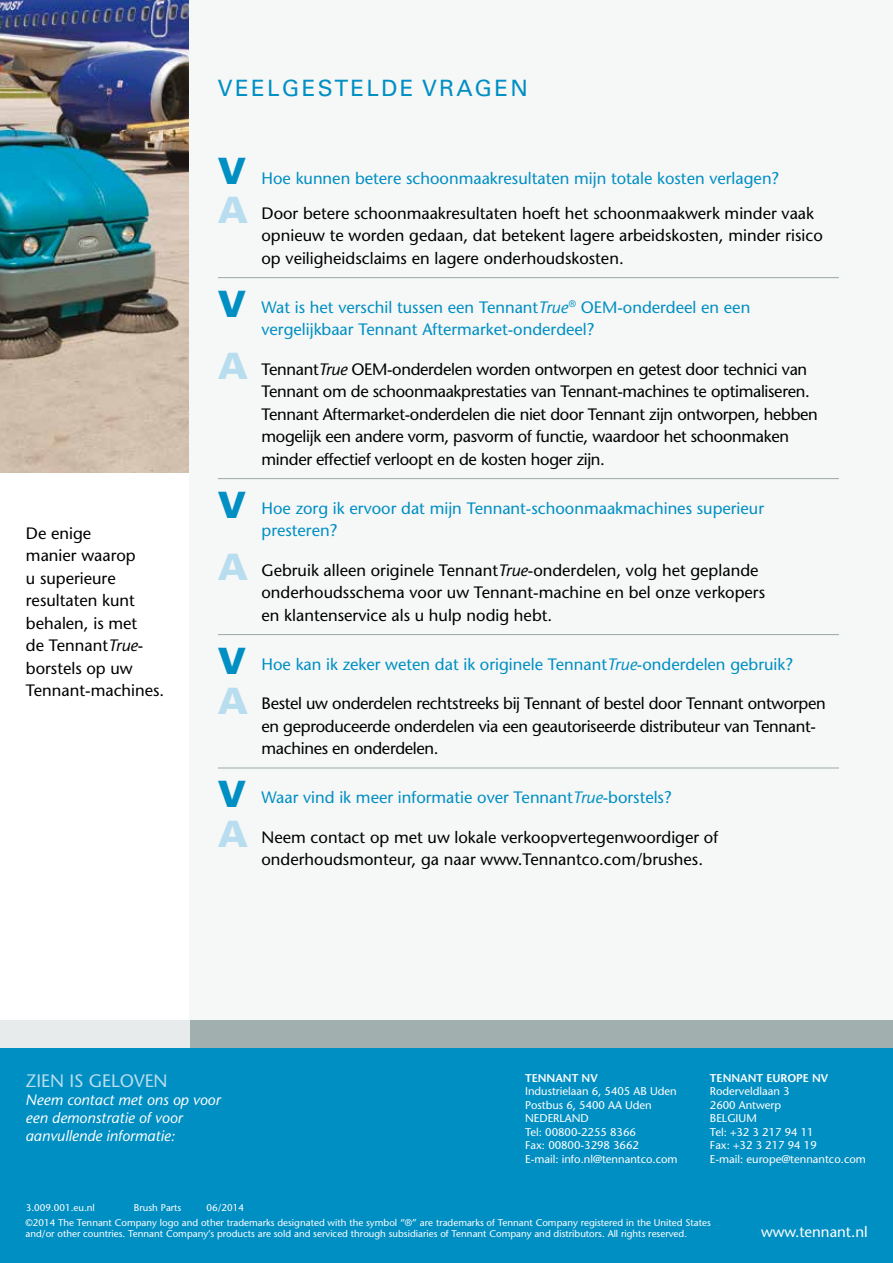
<style>
.page{position:relative;width:893px;height:1263px;background:#fff}
.page>*{position:absolute;margin:0;border:0;box-sizing:border-box;transform-origin:0 0}
.t1{font:22.5px "Univers";letter-spacing:.1em;color:#008fc3}
.t2{font:500 18px "Stone Sans Std";color:#b8ddef}
.t3{font:500 16.5px/22.5px "Stone Sans Std";color:#000}
.t4{font:500 16.5px/22.5px "Stone Sans Std";letter-spacing:-.02em;color:#000}
.t5{font:500 16.5px/22.5px "Stone Sans Std";color:#008fc3}
.t6{font:italic 500 15px/18px "Stone Sans Std";color:#fff}
.t7{font:500 15px "Stone Sans Std";color:#fff}
.t8{font:500 11.25px/13.5px "Stone Sans Std";color:#fff}
.t9{font:600 11.25px "Stone Sans Std";color:#fff}
.t10{font:500 9.75px/11.7px "Stone Sans Std";color:#fff}
.s1{font-style:italic}
.s2{font-family:"Univers";font-weight:900;font-size:36.3px;color:#008fc3}
.s3{color:#008fc3}
.s4{font-family:"Univers";font-weight:900;font-size:36.3px;color:#b8ddef}
.s5{font-family:"Univers";font-weight:900;font-size:36.3px}
</style>
<div class="page">
<div style="left:0;top:1029px;width:893px;height:234px;background:#008fc3"></div>
<img style="left:0;top:0;width:189px;height:472px">
<div style="left:189px;top:0;width:704px;height:1045px;background:#f6f7f7"></div>
<div style="left:189px;top:1020px;width:704px;height:27px;background:#a1afae"></div>
<div style="left:0;top:1020px;width:189px;height:27px;background:#e7ebeb"></div>
<hr style="left:218px;top:277px;width:621px;height:1px;background:#a1afae">
<hr style="left:218px;top:478px;width:621px;height:1px;background:#a1afae">
<hr style="left:218px;top:634px;width:621px;height:1px;background:#a1afae">
<hr style="left:218px;top:767px;width:621px;height:1px;background:#a1afae">
<p class="t3" style="left:26px;top:522px;width:140px">De enige<br>manier waarop<br>u superieure resultaten kunt behalen, is met<br>de Tennant<span class="s1">True&shy;</span>borstels op uw<br>Tennant-machines.</p>
<h1 class="t1" style="left:218px;top:75px;width:311px">VEELGESTELDE VRAGEN</h1>
<p class="t3" style="left:218px;top:160px;width:598px;line-height:35.4px"><span class="s2">V</span> <span class="s3">Hoe kunnen betere schoonmaakresultaten mijn totale kosten verlagen?<br></span><span class="s4">A</span> Door betere schoonmaakresultaten hoeft het schoonmaakwerk minder vaak</p>
<p class="t3" style="left:262px;top:224px;width:563px">opnieuw te worden gedaan, dat betekent lagere arbeidskosten, minder risico op veiligheidsclaims en lagere onderhoudskosten.</p>
<p class="t5" style="left:262px;top:296px;width:490px;text-indent:-44px"><span class="s5">V</span> Wat is het verschil tussen een Tennant<span class="s1">True</span><sup>®</sup> OEM-onderdeel en een vergelijkbaar Tennant Aftermarket-onderdeel?</p>
<p class="t4" style="left:262px;top:358px;width:558px;text-indent:-44px"><span class="s4">A</span> Tennant<span class="s1">True</span> OEM-onderdelen worden ontworpen en getest door technici van Tennant om de schoonmaakprestaties van Tennant-machines te optimaliseren.<br>Tennant Aftermarket-onderdelen die niet door Tennant zijn ontworpen, hebben mogelijk een andere vorm, pasvorm of functie, waardoor het schoonmaken minder effectief verloopt en de kosten hoger zijn.</p>
<p class="t5" style="left:262px;top:497px;width:504px;text-indent:-44px"><span class="s5">V</span> Hoe zorg ik ervoor dat mijn Tennant-schoonmaakmachines superieur presteren?</p>
<p class="t3" style="left:262px;top:559px;width:505px;text-indent:-44px"><span class="s4">A</span> Gebruik alleen originele Tennant<span class="s1">True</span>-onderdelen, volg het geplande onderhoudsschema voor uw Tennant-machine en bel onze verkopers en klantenservice als u hulp nodig hebt.</p>
<p class="t5" style="left:218px;top:653px;width:577px"><span class="s5">V</span> Hoe kan ik zeker weten dat ik originele Tennant<span class="s1">True</span>-onderdelen gebruik?</p>
<p class="t4" style="left:262px;top:692px;width:566px;text-indent:-44px"><span class="s4">A</span> Bestel uw onderdelen rechtstreeks bij Tennant of bestel door Tennant ontworpen en geproduceerde onderdelen via een geautoriseerde distributeur van Tennant&shy;machines en onderdelen.</p>
<p class="t5" style="left:218px;top:786px;width:455px"><span class="s5">V</span> Waar vind ik meer informatie over Tennant<span class="s1">True</span>-borstels?</p>
<p class="t3" style="left:262px;top:826px;width:458px;text-indent:-44px"><span class="s4">A</span> Neem contact op met uw lokale verkoopvertegenwoordiger of onderhoudsmonteur, ga naar www.Tennantco.com/brushes.</p>
<p class="t2" style="left:26px;top:1070px;width:144px">ZIEN IS GELOVEN</p>
<p class="t6" style="left:26px;top:1091px;width:196px">Neem contact met ons op voor een demonstratie of voor aanvullende informatie:</p>
<p class="t10" style="left:26px;top:1201px;width:70px">3.009.001.eu.nl</p>
<p class="t10" style="left:134px;top:1201px;width:49px">Brush Parts</p>
<p class="t10" style="left:207px;top:1201px;width:39px">06/2014</p>
<p class="t9" style="left:525px;top:1071px;width:74px">TENNANT NV</p>
<p class="t8" style="left:525px;top:1084px;width:154px">Industrielaan 6, 5405 AB Uden<br>Postbus 6, 5400 AA Uden<br>NEDERLAND<br>Tel: 00800-2255 8366<br>Fax: 00800-3298 3662<br>E-mail: info.nl@tennantco.com</p>
<p class="t9" style="left:710px;top:1071px;width:120px">TENNANT EUROPE NV</p>
<p class="t8" style="left:710px;top:1084px;width:157px">Roderveldlaan 3<br>2600 Antwerp<br>BELGIUM<br>Tel: +32 3 217 94 11<br>Fax: +32 3 217 94 19<br>E-mail: europe@tennantco.com</p>
<p class="t10" style="left:26px;top:1216px;width:687px">©2014 The Tennant Company logo and other trademarks designated with the symbol “®” are trademarks of Tennant Company registered in the United States and/or other countries. Tennant Company’s products are sold and serviced through subsidiaries of Tennant Company and distributors. All rights reserved.</p>
<p class="t7" style="left:761px;top:1223px;width:108px">www.tennant.nl</p>
</div>
